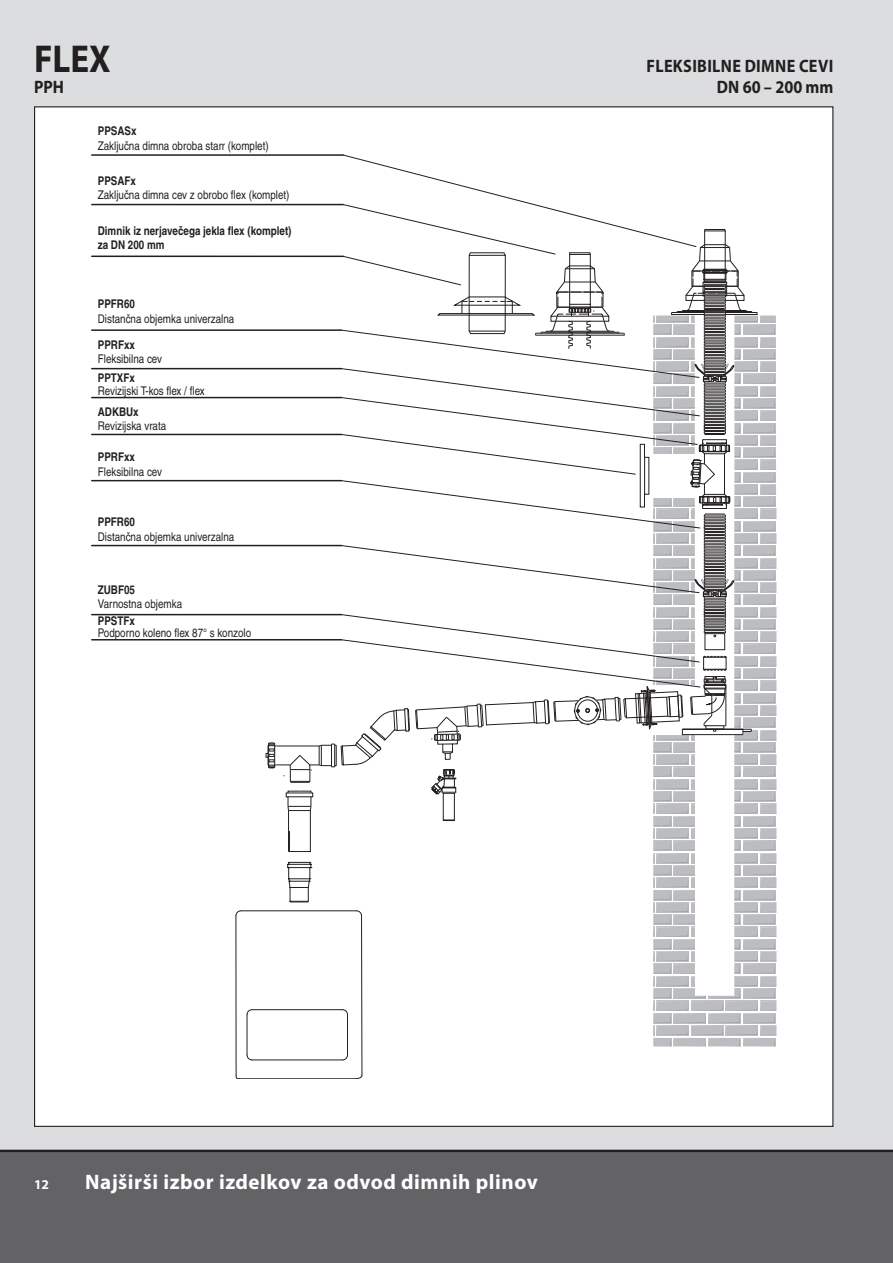
<style>
.page{position:relative;width:893px;height:1263px;background:#fff}
.page>*{position:absolute;margin:0;border:0;box-sizing:border-box;transform-origin:0 0}
.t1{font:700 39px "Myriad Pro";color:#231f20;scale:.9 1}
.t2{font:700 21px "Myriad Pro";letter-spacing:.025em;color:#fff}
.t3{font:700 18px/21.6px "Myriad Pro";letter-spacing:.02em;color:#231f20;text-align:right;scale:.9 1}
.t4{font:700 13.5px "Myriad Pro";color:#fff}
.t5{font:condensed 12px "Helvetica CE";color:#231f20}
.t6{font:700 condensed 12px/14.4px "Helvetica CE";color:#231f20}
</style>
<div class="page">
<div style="left:0;top:1152px;width:893px;height:111px;background:#636366"></div>
<div style="left:0;top:0;width:893px;height:1152px;background:#dcdddf"></div>
<hr style="left:0;top:1150px;width:893px;height:3px;background:#231f20">
<div style="left:35px;top:107px;width:798px;height:1019px;background:#fff"></div>
<svg style="left:236px;top:910px;width:5px;height:6px"></svg>
<svg style="left:247px;top:1009px;width:5px;height:6px"></svg>
<hr style="left:247px;top:1015px;width:1px;height:40px;background:#231f20">
<hr style="left:236px;top:916px;width:1px;height:159px;background:#231f20">
<hr style="left:241px;top:910px;width:115px;height:1px;background:#231f20">
<hr style="left:252px;top:1009px;width:90px;height:1px;background:#231f20">
<hr style="left:252px;top:1060px;width:90px;height:1px;background:#231f20">
<hr style="left:239px;top:1078px;width:116px;height:1px;background:#231f20">
<hr style="left:92px;top:154px;width:251px;height:2px;background:#231f20">
<hr style="left:92px;top:204px;width:251px;height:1px;background:#231f20">
<hr style="left:92px;top:256px;width:251px;height:1px;background:#231f20">
<hr style="left:92px;top:329px;width:249px;height:2px;background:#231f20">
<hr style="left:92px;top:368px;width:249px;height:1px;background:#231f20">
<hr style="left:92px;top:397px;width:249px;height:1px;background:#231f20">
<hr style="left:92px;top:434px;width:249px;height:1px;background:#231f20">
<hr style="left:92px;top:480px;width:249px;height:1px;background:#231f20">
<hr style="left:92px;top:545px;width:249px;height:1px;background:#231f20">
<hr style="left:92px;top:614px;width:249px;height:1px;background:#231f20">
<hr style="left:92px;top:639px;width:249px;height:1px;background:#231f20">
<svg style="left:266px;top:154px;width:510px;height:925px"></svg>
<h1 class="t1" style="left:34px;top:44px;width:87px">FLEX</h1>
<h3 class="t3" style="left:34px;top:78px;width:35px">PPH</h3>
<p class="t6" style="left:98px;top:125px;width:40px">PPSASx</p>
<p class="t5" style="left:98px;top:138px;width:172px">Zaključna dimna obroba starr (komplet)</p>
<p class="t6" style="left:98px;top:174px;width:40px">PPSAFx</p>
<p class="t5" style="left:98px;top:188px;width:193px">Zaključna dimna cev z obrobo flex (komplet)</p>
<p class="t6" style="left:98px;top:225px;width:195px">Dimnik iz nerjavečega jekla flex (komplet) za DN 200 mm</p>
<p class="t6" style="left:98px;top:298px;width:39px">PPFR60</p>
<p class="t5" style="left:98px;top:311px;width:138px">Distančna objemka univerzalna</p>
<p class="t6" style="left:98px;top:338px;width:39px">PPRFxx</p>
<p class="t5" style="left:98px;top:352px;width:66px">Fleksibilna cev</p>
<p class="t6" style="left:98px;top:372px;width:39px">PPTXFx</p>
<p class="t5" style="left:98px;top:383px;width:109px">Revizijski T-kos flex / flex</p>
<p class="t6" style="left:98px;top:406px;width:42px">ADKBUx</p>
<p class="t5" style="left:98px;top:419px;width:70px">Revizijska vrata</p>
<p class="t6" style="left:98px;top:451px;width:39px">PPRFxx</p>
<p class="t5" style="left:98px;top:464px;width:66px">Fleksibilna cev</p>
<p class="t6" style="left:98px;top:516px;width:39px">PPFR60</p>
<p class="t5" style="left:98px;top:530px;width:138px">Distančna objemka univerzalna</p>
<p class="t6" style="left:98px;top:583px;width:39px">ZUBF05</p>
<p class="t5" style="left:98px;top:597px;width:86px">Varnostna objemka</p>
<p class="t6" style="left:98px;top:615px;width:39px">PPSTFx</p>
<p class="t5" style="left:98px;top:626px;width:155px">Podporno koleno flex 87° s konzolo</p>
<h3 class="t3" style="left:646px;top:57px;width:209px">FLEKSIBILNE DIMNE CEVI<br>DN 60 – 200 mm</h3>
<h3 class="t3" style="left:775px;top:78px;width:31px">125</h3>
<p class="t4" style="left:34px;top:1179px;width:16px">12</p>
<h2 class="t2" style="left:85px;top:1174px;width:454px">Najširši izbor izdelkov za odvod dimnih plinov</h2>
</div>
